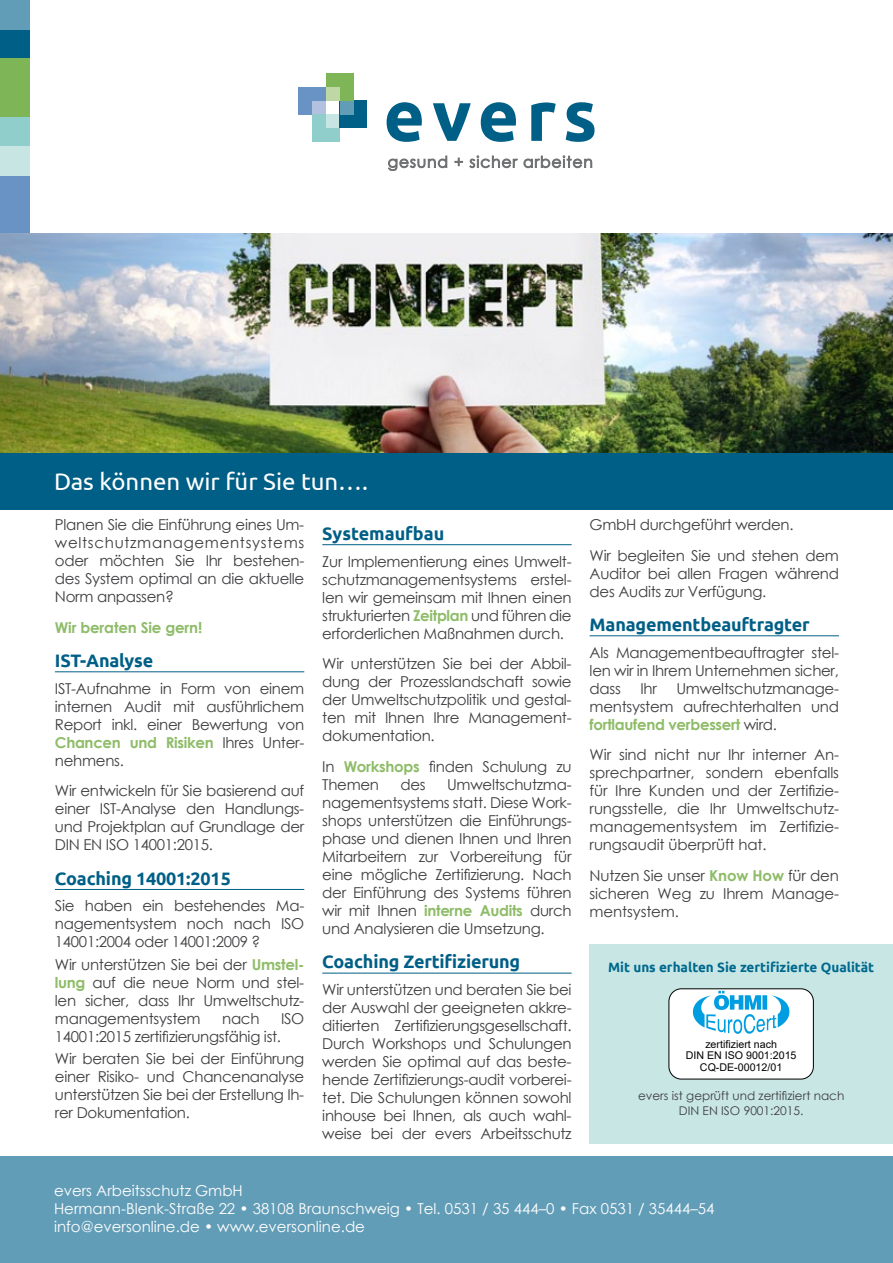
<style>
.page{position:relative;width:893px;height:1263px;background:#fff}
.page>*{position:absolute;margin:0;border:0;box-sizing:border-box;transform-origin:0 0}
.t1{font:24px "Ubuntu";color:#fff}
.t2{font:700 18px "Ubuntu";letter-spacing:-.01em;color:#005f86}
.t3{font:15px/18px "Century Gothic";letter-spacing:-.02em;color:#3e3d40;text-align:justify}
.t4{font:15px/18px "Century Gothic";color:#fff}
.t5{font:700 15px "Century Gothic";letter-spacing:-.01em;color:#8ebc68}
.t6{font:700 13.5px "Ubuntu";color:#00698e}
.t7{font:12px/14.4px "Century Gothic";color:#3e3d40;text-align:center}
.t8{font:10.65px/11.9px "Arial";color:#000;text-align:center}
.s1{font-weight:700;color:#8ebc68}
</style>
<div class="page">
<svg style="left:388px;top:156px;width:59px;height:15px"></svg>
<svg style="left:454px;top:158px;width:9px;height:8px"></svg>
<svg style="left:469px;top:155px;width:123px;height:13px"></svg>
<div style="left:298px;top:87px;width:28px;height:27px;background:#6992c5"></div>
<div style="left:312px;top:101px;width:14px;height:13px;background:#b2c1df"></div>
<div style="left:312px;top:114px;width:28px;height:28px;background:#90cecc"></div>
<div style="left:326px;top:114px;width:14px;height:14px;background:#c7e5e3"></div>
<div style="left:340px;top:101px;width:27px;height:27px;background:#005f86"></div>
<div style="left:340px;top:101px;width:13px;height:13px;background:#629db7"></div>
<div style="left:326px;top:73px;width:27px;height:28px;background:#7eb557"></div>
<div style="left:326px;top:87px;width:14px;height:14px;background:#bdd7a5"></div>
<svg style="left:387px;top:102px;width:35px;height:40px"></svg>
<svg style="left:433px;top:103px;width:38px;height:38px"></svg>
<svg style="left:481px;top:102px;width:35px;height:40px"></svg>
<svg style="left:531px;top:102px;width:25px;height:39px"></svg>
<svg style="left:566px;top:102px;width:28px;height:40px"></svg>
<div style="left:0;top:175px;width:29px;height:59px;background:#6992c5"></div>
<div style="left:0;top:117px;width:29px;height:29px;background:#90cecc"></div>
<div style="left:0;top:146px;width:29px;height:29px;background:#c7e5e3"></div>
<div style="left:0;top:29px;width:29px;height:29px;background:#005f86"></div>
<div style="left:0;top:0;width:29px;height:29px;background:#629db7"></div>
<div style="left:0;top:58px;width:29px;height:59px;background:#7eb557"></div>
<div style="left:0;top:1157px;width:893px;height:106px;background:#629db7"></div>
<img style="left:0;top:234px;width:893px;height:219px">
<div style="left:0;top:453px;width:893px;height:57px;background:#005f86"></div>
<div style="left:589px;top:944px;width:304px;height:200px;background:#c8e6e4"></div>
<div style="left:669px;top:989px;width:144px;height:90px;background:#fff;border-radius:12px"></div>
<div style="left:669px;top:989px;width:144px;height:90px;border:1px solid #000;border-radius:12px"></div>
<svg style="left:693px;top:991px;width:96px;height:43px"></svg>
<hr style="left:55px;top:671px;width:249px;height:1px;background:#005f86">
<hr style="left:55px;top:889px;width:249px;height:1px;background:#005f86">
<hr style="left:322px;top:544px;width:250px;height:1px;background:#005f86">
<hr style="left:322px;top:973px;width:250px;height:1px;background:#005f86">
<hr style="left:590px;top:635px;width:249px;height:1px;background:#005f86">
<h1 class="t1" style="left:54px;top:467px;width:316px">Das können wir für Sie tun….</h1>
<p class="t3" style="left:55px;top:515px;width:251px">Planen Sie die Einführung eines Um&shy;weltschutzmanagementsystems oder möchten Sie Ihr bestehen&shy;des System optimal an die aktuelle Norm anpassen?</p>
<p class="t5" style="left:55px;top:616px;width:149px">Wir beraten Sie gern!</p>
<p class="t2" style="left:55px;top:650px;width:100px">IST-Analyse</p>
<p class="t3" style="left:55px;top:679px;width:251px">IST-Aufnahme in Form von einem internen Audit mit ausführlichem Report inkl. einer Bewertung von <span class="s1">Chancen und Risiken</span> Ihres Unter&shy;nehmens.</p>
<p class="t3" style="left:55px;top:782px;width:251px">Wir entwickeln für Sie basierend auf einer IST-Analyse den Handlungs&shy;und Projektplan auf Grundlage der DIN EN ISO 14001:2015.</p>
<p class="t2" style="left:55px;top:867px;width:177px">Coaching 14001:2015</p>
<p class="t3" style="left:55px;top:897px;width:251px">Sie haben ein bestehendes Ma&shy;nagementsystem noch nach ISO 14001:2004 oder 14001:2009 ?</p>
<p class="t3" style="left:55px;top:955px;width:251px">Wir unterstützen Sie bei der <span class="s1">Umstel&shy;lung</span> auf die neue Norm und stel&shy;len sicher, dass Ihr Umweltschutz&shy;managementsystem</p>
<p class="t3" style="left:55px;top:1009px;width:251px;text-indent:226px">ISO<br>14001:2015 zertifizierungsfähig ist.</p>
<p class="t3" style="left:55px;top:1049px;width:251px">Wir beraten Sie bei der Einführung einer Risiko- und Chancenanalyse unterstützen Sie bei der Erstellung Ih&shy;rer Dokumentation.</p>
<p class="t3" style="left:222px;top:1009px;width:39px">nach</p>
<p class="t2" style="left:322px;top:523px;width:124px">Systemaufbau</p>
<p class="t3" style="left:322px;top:552px;width:251px">Zur Implementierung eines Umwelt&shy;schutzmanagementsystems erstel&shy;len wir gemeinsam mit Ihnen einen strukturierten <span class="s1">Zeitplan</span> und führen die erforderlichen Maßnahmen durch.</p>
<p class="t3" style="left:322px;top:655px;width:251px">Wir unterstützen Sie bei der Abbil&shy;dung der Prozesslandschaft sowie der Umweltschutzpolitik und gestal&shy;ten mit Ihnen Ihre Management&shy;dokumentation.</p>
<p class="t3" style="left:322px;top:757px;width:251px">In <span class="s1">Workshops</span> finden Schulung zu<br>Themen</p>
<p class="t3" style="left:322px;top:775px;width:251px;text-indent:125px">Umweltschutzma&shy;nagementsystems statt. Diese Work&shy;shops unterstützen die Einführungs&shy;phase und dienen Ihnen und Ihren Mitarbeitern zur Vorbereitung für eine mögliche Zertifizierung. Nach der Einführung des Systems führen wir mit Ihnen <span class="s1">interne Audits</span> durch und Analysieren die Umsetzung.</p>
<p class="t2" style="left:322px;top:951px;width:200px">Coaching Zertifizierung</p>
<p class="t3" style="left:322px;top:980px;width:251px">Wir unterstützen und beraten Sie bei der Auswahl der geeigneten akkre&shy;ditierten Zertifizierungsgesellschaft.<br>Durch Workshops und Schulungen werden Sie optimal auf das beste&shy;hende Zertifizierungs-audit vorberei&shy;tet. Die Schulungen können sowohl inhouse bei Ihnen, als auch wahl&shy;weise bei der evers Arbeitsschutz</p>
<p class="t3" style="left:400px;top:775px;width:27px">des</p>
<p class="t3" style="left:590px;top:509px;width:251px;line-height:30.8px">GmbH durchgeführt werden.<br>Wir begleiten Sie und stehen dem</p>
<p class="t3" style="left:590px;top:564px;width:251px">Auditor bei allen Fragen während des Audits zur Verfügung.</p>
<p class="t2" style="left:590px;top:614px;width:222px">Managementbeauftragter</p>
<p class="t3" style="left:590px;top:643px;width:251px">Als Managementbeauftragter stel&shy;len wir in Ihrem Unternehmen sicher, dass</p>
<p class="t3" style="left:590px;top:679px;width:251px;text-indent:87px">Umweltschutzmanage&shy;mentsystem aufrechterhalten und <span class="s1">fortlaufend verbessert</span> wird.</p>
<p class="t3" style="left:590px;top:746px;width:251px">Wir sind nicht nur Ihr interner An&shy;sprechpartner, sondern ebenfalls für Ihre Kunden und der Zertifizie&shy;rungsstelle, die Ihr Umweltschutz&shy;managementsystem im Zertifizie&shy;rungsaudit überprüft hat.</p>
<p class="t3" style="left:590px;top:866px;width:251px">Nutzen Sie unser <span class="s1">Know How</span> für den sicheren Weg zu Ihrem Manage&shy;mentsystem.</p>
<p class="t3" style="left:640px;top:679px;width:18px">Ihr</p>
<p class="t6" style="left:608px;top:959px;width:267px">Mit uns erhalten Sie zertifizierte Qualität</p>
<p class="t8" style="left:686px;top:1038px;width:112px">zertifiziert nach<br>DIN EN ISO 9001:2015<br>CQ-DE-00012/01</p>
<p class="t7" style="left:638px;top:1088px;width:208px">evers ist geprüft und zertifiziert nach<br>DIN EN ISO 9001:2015.</p>
<p class="t4" style="left:54px;top:1181px;width:662px">evers Arbeitsschutz GmbH<br>Hermann-Blenk-Straße 22 • 38108 Braunschweig • Tel. 0531 / 35 444–0 • Fax 0531 / 35444–54 info@eversonline.de • www.eversonline.de</p>
</div>
